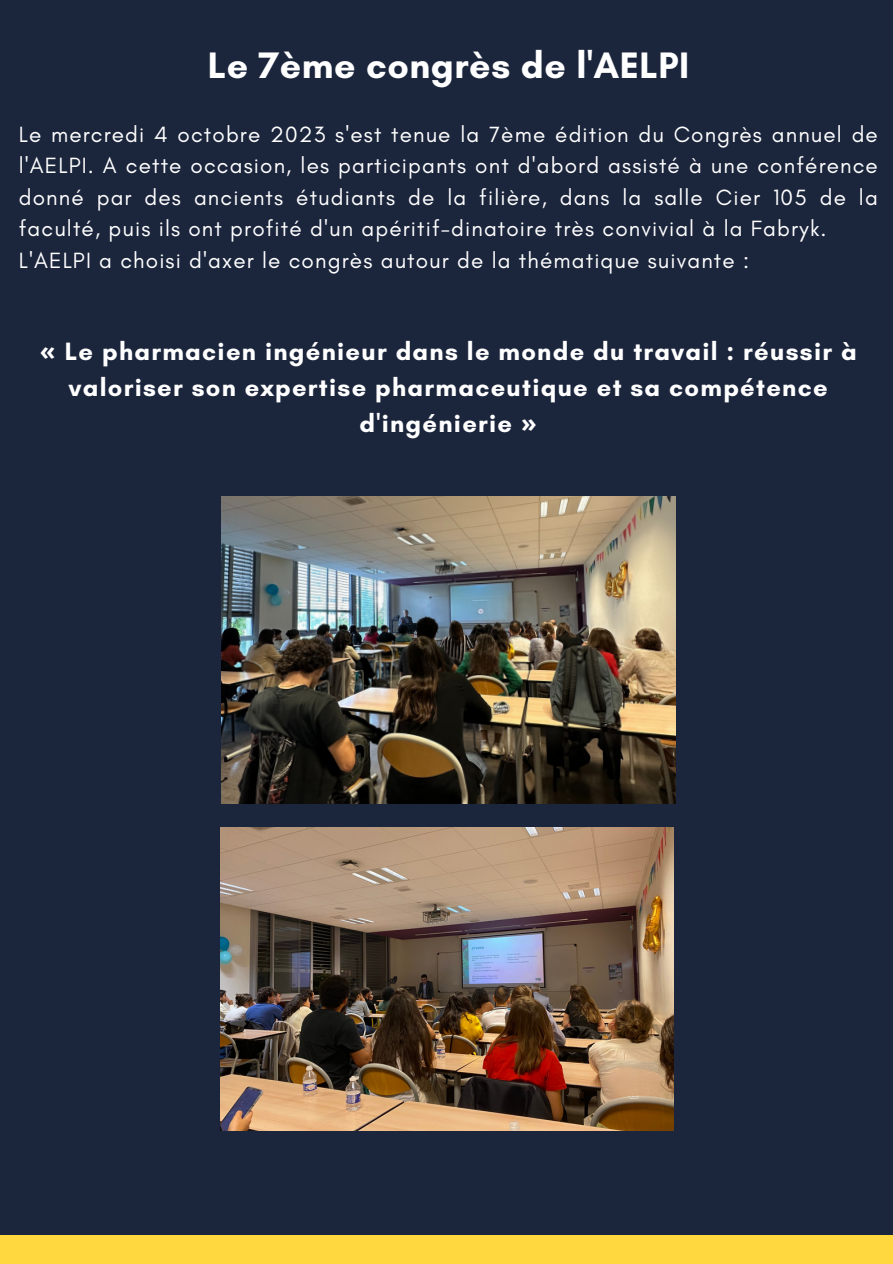
<style>
.page{position:relative;width:893px;height:1264px;background:#fff}
.page>*{position:absolute;margin:0;border:0;box-sizing:border-box;transform-origin:0 0}
.t1{font:700 37.5px "Glacial Indifference";letter-spacing:.015em;color:#fff}
.t2{font:700 25.5px/36px "Glacial Indifference";letter-spacing:.05em;color:#fff;text-align:center}
.t3{font:22.5px/31.5px "Glacial Indifference";letter-spacing:.05em;color:#fff;text-align:justify}
.s1{font-family:"Noto Sans"}
</style>
<div class="page">
<div style="left:0;top:0;width:892px;height:1263px;background:#1b253c"></div>
<div style="left:0;top:1235px;width:892px;height:28px;background:#ffd840"></div>
<img style="left:222px;top:496px;width:453px;height:307px">
<img style="left:220px;top:827px;width:453px;height:303px">
<p class="t1" style="left:208px;top:42px;width:483px">Le 7ème congrès de l'AELPI</p>
<p class="t3" style="left:19px;top:118px;width:860px">Le mercredi 4 octobre 2023 s'est tenue la 7ème édition du Congrès annuel de l'AELPI. A cette occasion, les participants ont d'abord assisté à une conférence donné par des ancients étudiants de la filière, dans la salle Cier 105 de la faculté, puis ils ont profité d'un apéritif-dinatoire très convivial à la Fabryk.</p>
<p class="t3" style="left:19px;top:244px;width:731px">L'AELPI a choisi d'axer le congrès autour de la thématique suivante :</p>
<p class="t2" style="left:40px;top:333px;width:818px"><span class="s1">«</span> Le pharmacien ingénieur dans le monde du travail : réussir à valoriser son expertise pharmaceutique et sa compétence d'ingénierie <span class="s1">»</span></p>
</div>
